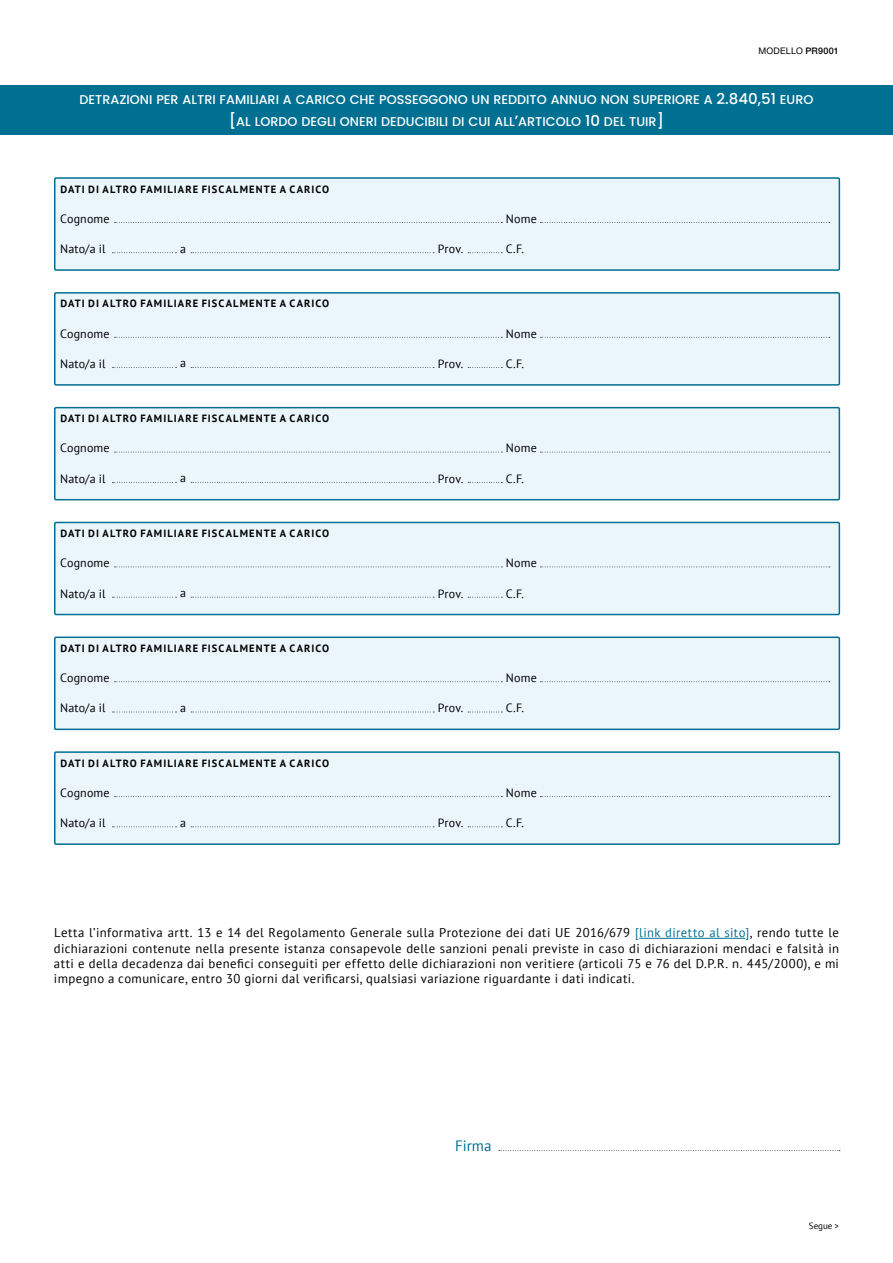
<style>
.page{position:relative;width:893px;height:1263px;background:#fff}
.page>*{position:absolute;margin:0;border:0;box-sizing:border-box;transform-origin:0 0}
.t1{font:15px "PT Sans";color:#007092}
.t2{font:12.75px/15.3px "PT Sans";letter-spacing:.03em;color:#000;text-align:justify}
.t3{font:12.75px/22.2px "Poppins Medium SC850";color:#fff;text-align:center}
.t4{font:12px "PT Sans";letter-spacing:.015em;color:#000}
.t5{font:700 10.5px "PT Sans";letter-spacing:.1em;color:#000}
.t6{font:9px "Helvetica Neue";letter-spacing:.025em;color:#000}
.t7{font:9px "PT Sans";color:#000}
.s1{font-weight:500}
.s2{font-size:15px}
.s3{color:#007092}
</style>
<div class="page">
<div style="left:0;top:85px;width:893px;height:50px;background:#007092"></div>
<hr style="left:639px;top:938px;width:106px;height:1px;background:#007092">
<svg style="left:499px;top:1150px;width:341px;height:1px"></svg>
<div style="left:55px;top:178px;width:784px;height:92px;background:#ebf6fc"></div>
<div style="left:54px;top:177px;width:786px;height:94px;border:2px solid #007092"></div>
<svg style="left:114px;top:222px;width:388px;height:1px"></svg>
<svg style="left:540px;top:222px;width:290px;height:1px"></svg>
<svg style="left:112px;top:252px;width:65px;height:1px"></svg>
<svg style="left:191px;top:252px;width:243px;height:1px"></svg>
<svg style="left:468px;top:252px;width:34px;height:1px"></svg>
<div style="left:55px;top:293px;width:784px;height:92px;background:#ebf6fc"></div>
<div style="left:54px;top:292px;width:786px;height:94px;border:2px solid #007092"></div>
<svg style="left:114px;top:337px;width:388px;height:1px"></svg>
<svg style="left:540px;top:337px;width:290px;height:1px"></svg>
<svg style="left:112px;top:367px;width:65px;height:1px"></svg>
<svg style="left:191px;top:367px;width:243px;height:1px"></svg>
<svg style="left:468px;top:367px;width:34px;height:1px"></svg>
<div style="left:55px;top:408px;width:784px;height:92px;background:#ebf6fc"></div>
<div style="left:54px;top:407px;width:786px;height:93px;border:2px solid #007092"></div>
<svg style="left:114px;top:452px;width:388px;height:1px"></svg>
<svg style="left:540px;top:452px;width:290px;height:1px"></svg>
<svg style="left:112px;top:482px;width:65px;height:1px"></svg>
<svg style="left:191px;top:482px;width:243px;height:1px"></svg>
<svg style="left:468px;top:482px;width:34px;height:1px"></svg>
<div style="left:55px;top:522px;width:784px;height:92px;background:#ebf6fc"></div>
<div style="left:54px;top:522px;width:786px;height:93px;border:2px solid #007092"></div>
<svg style="left:114px;top:566px;width:388px;height:1px"></svg>
<svg style="left:540px;top:566px;width:290px;height:1px"></svg>
<svg style="left:112px;top:597px;width:65px;height:1px"></svg>
<svg style="left:191px;top:597px;width:243px;height:1px"></svg>
<svg style="left:468px;top:597px;width:34px;height:1px"></svg>
<div style="left:55px;top:637px;width:784px;height:92px;background:#ebf6fc"></div>
<div style="left:54px;top:636px;width:786px;height:94px;border:2px solid #007092"></div>
<svg style="left:114px;top:681px;width:388px;height:1px"></svg>
<svg style="left:540px;top:681px;width:290px;height:1px"></svg>
<svg style="left:112px;top:712px;width:65px;height:1px"></svg>
<svg style="left:191px;top:712px;width:243px;height:1px"></svg>
<svg style="left:468px;top:712px;width:34px;height:1px"></svg>
<div style="left:55px;top:752px;width:784px;height:92px;background:#ebf6fc"></div>
<div style="left:54px;top:751px;width:786px;height:94px;border:2px solid #007092"></div>
<svg style="left:114px;top:796px;width:388px;height:1px"></svg>
<svg style="left:540px;top:796px;width:290px;height:1px"></svg>
<svg style="left:112px;top:826px;width:65px;height:1px"></svg>
<svg style="left:191px;top:826px;width:243px;height:1px"></svg>
<svg style="left:468px;top:826px;width:34px;height:1px"></svg>
<p class="t6" style="left:758px;top:44px;width:82px">MODELLO <span class="s1">PR9001</span></p>
<p class="t3" style="left:80px;top:88px;width:735px">DETRAZIONI PER ALTRI FAMILIARI A CARICO CHE POSSEGGONO UN REDDITO ANNUO NON SUPERIORE A <span class="s2">2.840,51</span> EURO <span class="s2">[</span>AL LORDO DEGLI ONERI DEDUCIBILI DI CUI ALL<span class="s2">’</span>ARTICOLO <span class="s2">10</span> DEL TUIR<span class="s2">]</span></p>
<p class="t5" style="left:61px;top:182px;width:270px">DATI DI ALTRO FAMILIARE FISCALMENTE A CARICO</p>
<p class="t4" style="left:60px;top:211px;width:51px">Cognome</p>
<p class="t4" style="left:506px;top:211px;width:32px">Nome</p>
<p class="t4" style="left:60px;top:241px;width:47px">Nato/a il</p>
<p class="t4" style="left:180px;top:241px;width:7px">a</p>
<p class="t4" style="left:438px;top:241px;width:27px">Prov.</p>
<p class="t4" style="left:506px;top:241px;width:20px">C.F.</p>
<p class="t5" style="left:61px;top:297px;width:270px">DATI DI ALTRO FAMILIARE FISCALMENTE A CARICO</p>
<p class="t4" style="left:60px;top:326px;width:51px">Cognome</p>
<p class="t4" style="left:506px;top:326px;width:32px">Nome</p>
<p class="t4" style="left:60px;top:356px;width:47px">Nato/a il</p>
<p class="t4" style="left:180px;top:355px;width:7px">a</p>
<p class="t4" style="left:438px;top:356px;width:27px">Prov.</p>
<p class="t4" style="left:506px;top:356px;width:20px">C.F.</p>
<p class="t5" style="left:61px;top:411px;width:270px">DATI DI ALTRO FAMILIARE FISCALMENTE A CARICO</p>
<p class="t4" style="left:60px;top:440px;width:51px">Cognome</p>
<p class="t4" style="left:506px;top:440px;width:32px">Nome</p>
<p class="t4" style="left:60px;top:471px;width:47px">Nato/a il</p>
<p class="t4" style="left:180px;top:470px;width:7px">a</p>
<p class="t4" style="left:438px;top:471px;width:27px">Prov.</p>
<p class="t4" style="left:506px;top:471px;width:20px">C.F.</p>
<p class="t5" style="left:61px;top:526px;width:270px">DATI DI ALTRO FAMILIARE FISCALMENTE A CARICO</p>
<p class="t4" style="left:60px;top:555px;width:51px">Cognome</p>
<p class="t4" style="left:506px;top:555px;width:32px">Nome</p>
<p class="t4" style="left:60px;top:586px;width:47px">Nato/a il</p>
<p class="t4" style="left:180px;top:585px;width:7px">a</p>
<p class="t4" style="left:438px;top:586px;width:27px">Prov.</p>
<p class="t4" style="left:506px;top:586px;width:20px">C.F.</p>
<p class="t5" style="left:61px;top:641px;width:270px">DATI DI ALTRO FAMILIARE FISCALMENTE A CARICO</p>
<p class="t4" style="left:60px;top:670px;width:51px">Cognome</p>
<p class="t4" style="left:506px;top:670px;width:32px">Nome</p>
<p class="t4" style="left:60px;top:700px;width:47px">Nato/a il</p>
<p class="t4" style="left:180px;top:700px;width:7px">a</p>
<p class="t4" style="left:438px;top:700px;width:27px">Prov.</p>
<p class="t4" style="left:506px;top:700px;width:20px">C.F.</p>
<p class="t5" style="left:61px;top:756px;width:270px">DATI DI ALTRO FAMILIARE FISCALMENTE A CARICO</p>
<p class="t4" style="left:60px;top:785px;width:51px">Cognome</p>
<p class="t4" style="left:506px;top:785px;width:32px">Nome</p>
<p class="t4" style="left:60px;top:815px;width:47px">Nato/a il</p>
<p class="t4" style="left:180px;top:815px;width:7px">a</p>
<p class="t4" style="left:438px;top:815px;width:27px">Prov.</p>
<p class="t4" style="left:506px;top:815px;width:20px">C.F.</p>
<p class="t2" style="left:54px;top:925px;width:787px">Letta l’informativa artt. 13 e 14 del Regolamento Generale sulla Protezione dei dati UE 2016/679 <span class="s3">[link diretto al sito]</span>, rendo tutte le dichiarazioni contenute nella presente istanza consapevole delle sanzioni penali previste in caso di dichiarazioni mendaci e falsità in atti e della decadenza dai benefici conseguiti per effetto delle dichiarazioni non veritiere (articoli 75 e 76 del D.P.R. n. 445/2000), e mi impegno a comunicare, entro 30 giorni dal verificarsi, qualsiasi variazione riguardante i dati indicati.</p>
<p class="t1" style="left:455px;top:1136px;width:38px">Firma</p>
<p class="t7" style="left:809px;top:1220px;width:32px">Segue &gt;</p>
</div>
